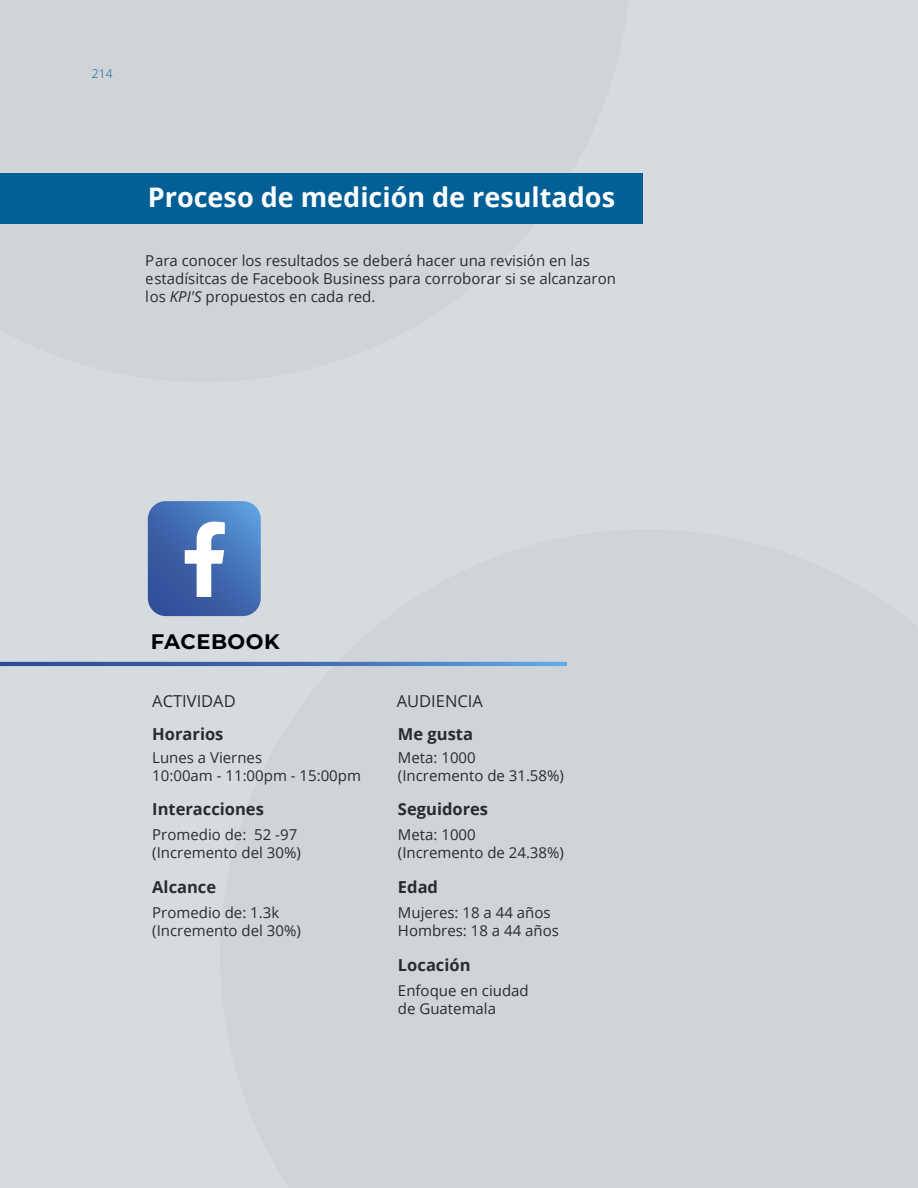
<style>
.page{position:relative;width:918px;height:1188px;background:#d6dbdf}
.page>*{position:absolute;margin:0;border:0;box-sizing:border-box;transform-origin:0 0}
.t1{font:700 27px "Open Sans";color:#fff}
.t2{font:700 21px "Montserrat";letter-spacing:.025em;color:#000}
.t3{font:700 16.5px "Open Sans";color:#000}
.t4{font:16.5px "Open Sans";color:#000}
.t5{font:15px/18px "Open Sans";color:#000}
.t6{font:300 12px "Open Sans";color:#026096}
.s1{font-style:italic}
</style>
<div class="page">
<div style="left:0;top:0;width:631px;height:382px;background:#d0d4d8"></div>
<div style="left:220px;top:529px;width:698px;height:659px;background:#d0d4d8"></div>
<div style="left:0;top:173px;width:643px;height:51px;background:#026096"></div>
<svg style="left:148px;top:501px;width:113px;height:115px;background:#5c7fbb"></svg>
<svg style="left:0;top:662px;width:567px;height:4px;background:#436fb5"></svg>
<p class="t6" style="left:92px;top:65px;width:22px">214</p>
<h1 class="t1" style="left:148px;top:179px;width:469px">Proceso de medición de resultados</h1>
<p class="t5" style="left:146px;top:252px;width:471px">Para conocer los resultados se deberá hacer una revisión en las estadísitcas de Facebook Business para corroborar si se alcanzaron los <span class="s1">KPI'S</span> propuestos en cada red.</p>
<h2 class="t2" style="left:151px;top:626px;width:130px">FACEBOOK</h2>
<p class="t4" style="left:152px;top:690px;width:85px">ACTIVIDAD</p>
<p class="t4" style="left:397px;top:690px;width:88px">AUDIENCIA</p>
<p class="t3" style="left:152px;top:722px;width:73px">Horarios</p>
<p class="t3" style="left:398px;top:722px;width:77px">Me gusta</p>
<p class="t5" style="left:152px;top:749px;width:210px">Lunes a Viernes<br>10:00am - 11:00pm - 15:00pm</p>
<p class="t5" style="left:398px;top:749px;width:167px">Meta: 1000 (Incremento de 31.58%)</p>
<p class="t3" style="left:152px;top:797px;width:113px">Interacciones</p>
<p class="t3" style="left:398px;top:797px;width:92px">Seguidores</p>
<p class="t5" style="left:152px;top:825px;width:150px">Promedio de: 52 -97 (Incremento del 30%)</p>
<p class="t5" style="left:398px;top:825px;width:167px">Meta: 1000 (Incremento de 24.38%)</p>
<p class="t3" style="left:152px;top:875px;width:65px">Alcance</p>
<p class="t3" style="left:398px;top:875px;width:42px">Edad</p>
<p class="t5" style="left:152px;top:903px;width:150px">Promedio de: 1.3k (Incremento del 30%)</p>
<p class="t5" style="left:398px;top:903px;width:162px">Mujeres: 18 a 44 años<br>Hombres: 18 a 44 años</p>
<p class="t3" style="left:398px;top:954px;width:74px">Locación</p>
<p class="t5" style="left:398px;top:982px;width:132px">Enfoque en ciudad de Guatemala</p>
</div>
